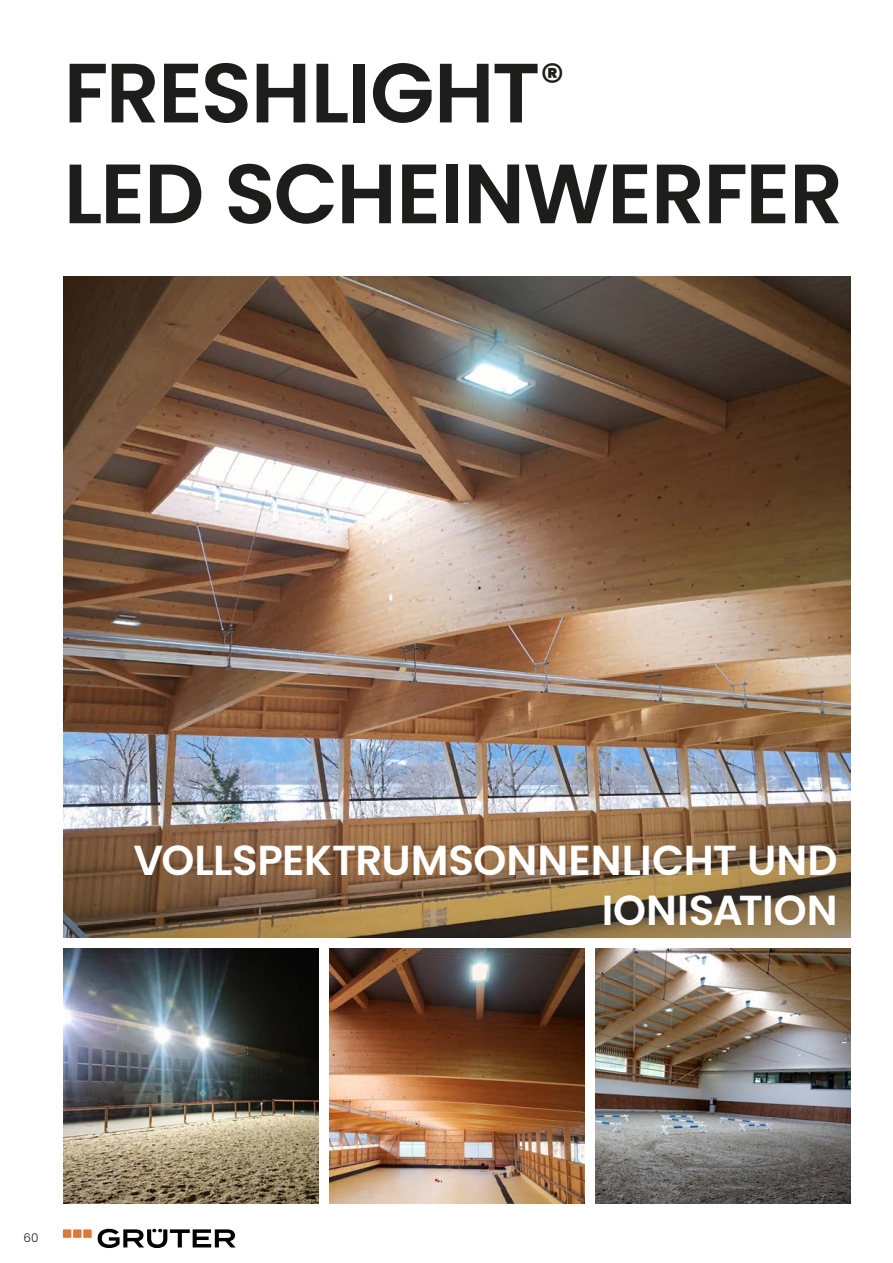
<style>
.page{position:relative;width:893px;height:1263px;background:#fff}
.page>*{position:absolute;margin:0;border:0;box-sizing:border-box;transform-origin:0 0}
.t1{font:600 84px/100.8px "Poppins";letter-spacing:-.02em;color:#1d1d1c}
.t2{font:600 42px/50.4px "Poppins";letter-spacing:-.005em;color:#fff;text-align:right}
.t3{font:300 12px "Poppins";color:#1d1d1c}
</style>
<div class="page">
<svg style="left:98px;top:1229px;width:138px;height:19px"></svg>
<div style="left:83px;top:1229px;width:9px;height:9px;background:#dc773a"></div>
<div style="left:73px;top:1229px;width:9px;height:9px;background:#dc773a"></div>
<div style="left:63px;top:1229px;width:8px;height:9px;background:#dc773a"></div>
<img style="left:64px;top:276px;width:786px;height:662px">
<img style="left:595px;top:948px;width:255px;height:255px">
<img style="left:64px;top:948px;width:255px;height:255px">
<img style="left:330px;top:948px;width:255px;height:255px">
<h1 class="t1" style="left:64px;top:43px;width:781px">FRESHLIGHT<sup>®<br></sup>LED SCHEINWERFER</h1>
<p class="t2" style="left:134px;top:835px;width:706px">VOLLSPEKTRUMSONNENLICHT UND<br>IONISATION</p>
<p class="t3" style="left:23px;top:1230px;width:17px">60</p>
</div>
